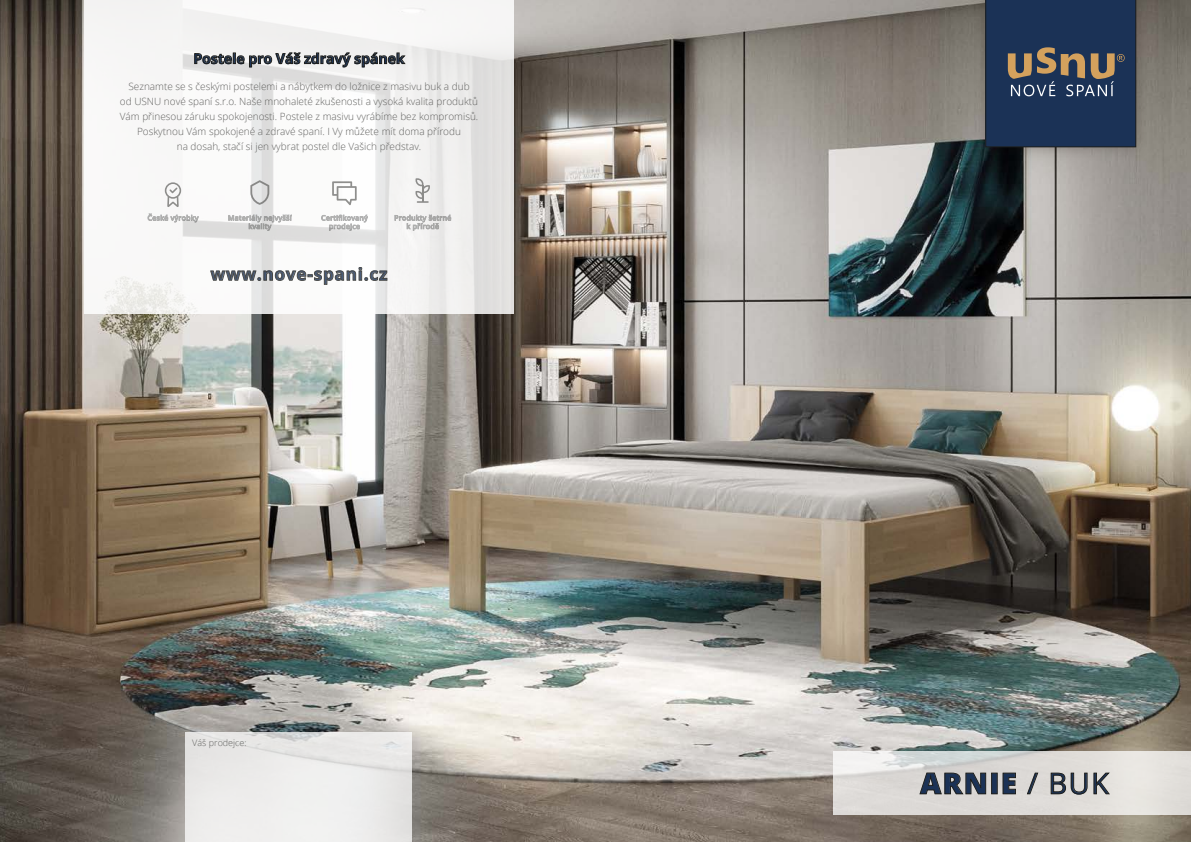
<style>
.page{position:relative;width:1191px;height:842px;background:#fff}
.page>*{position:absolute;margin:0;border:0;box-sizing:border-box;transform-origin:0 0}
.t1{font:800 29px "Open Sans";letter-spacing:.05em;color:#1b3256}
.t2{font:700 17px "Open Sans";letter-spacing:.05em;color:#1b3256}
.t3{font:700 14px "Open Sans";color:#1b3256}
.t4{font:300 10px/15px "Open Sans";color:#636361;text-align:center}
.t5{font:300 9px "Open Sans";color:#636361}
.s1{font-weight:400}
</style>
<div class="page">
<img style="left:0;top:0;width:1191px;height:842px">
<svg style="left:84px;top:0;width:429px;height:314px;fill:#f7f6f6"></svg>
<svg style="left:194px;top:53px;width:211px;height:14px"></svg>
<div style="left:185px;top:732px;width:227px;height:110px;background:#ecebeb"></div>
<svg style="left:210px;top:267px;width:177px;height:18px"></svg>
<svg style="left:148px;top:214px;width:51px;height:8px"></svg>
<svg style="left:228px;top:215px;width:64px;height:16px"></svg>
<svg style="left:321px;top:215px;width:47px;height:16px"></svg>
<svg style="left:395px;top:215px;width:56px;height:16px"></svg>
<svg style="left:332px;top:181px;width:25px;height:24px"></svg>
<svg style="left:250px;top:180px;width:19px;height:25px"></svg>
<svg style="left:415px;top:178px;width:15px;height:25px"></svg>
<svg style="left:165px;top:182px;width:16px;height:25px"></svg>
<svg style="left:833px;top:751px;width:358px;height:64px;fill:#dedbd8"></svg>
<svg style="left:919px;top:773px;width:67px;height:21px"></svg>
<div style="left:991px;top:773px;width:6px;height:21px;border:1px solid #1e1f1d"></div>
<svg style="left:1003px;top:773px;width:12px;height:21px"></svg>
<svg style="left:1027px;top:773px;width:11px;height:21px"></svg>
<svg style="left:1051px;top:773px;width:14px;height:21px"></svg>
<svg style="left:1071px;top:773px;width:16px;height:21px"></svg>
<svg style="left:1093px;top:773px;width:16px;height:21px"></svg>
<img style="left:968px;top:0;width:185px;height:164px">
<svg style="left:985px;top:0;width:150px;height:147px"></svg>
<h3 class="t3" style="left:193px;top:49px;width:213px">Postele pro Váš zdravý spánek</h3>
<p class="t4" style="left:120px;top:78px;width:360px">Seznamte se s českými postelemi a nábytkem do ložnice z masivu buk a dub<br>od USNU nové spaní s.r.o. Naše mnohaleté zkušenosti a vysoká kvalita produktů Vám přinesou záruku spokojenosti. Postele z masivu vyrábíme bez kompromisů.<br>Poskytnou Vám spokojené a zdravé spaní. I Vy můžete mít doma přírodu<br>na dosah, stačí si jen vybrat postel dle Vašich představ.</p>
<h2 class="t2" style="left:211px;top:262px;width:178px">www.nove-spani.cz</h2>
<p class="t5" style="left:192px;top:737px;width:56px">Váš prodejce:</p>
<h1 class="t1" style="left:920px;top:761px;width:190px">ARNIE <span class="s1">/ BUK</span></h1>
</div>
